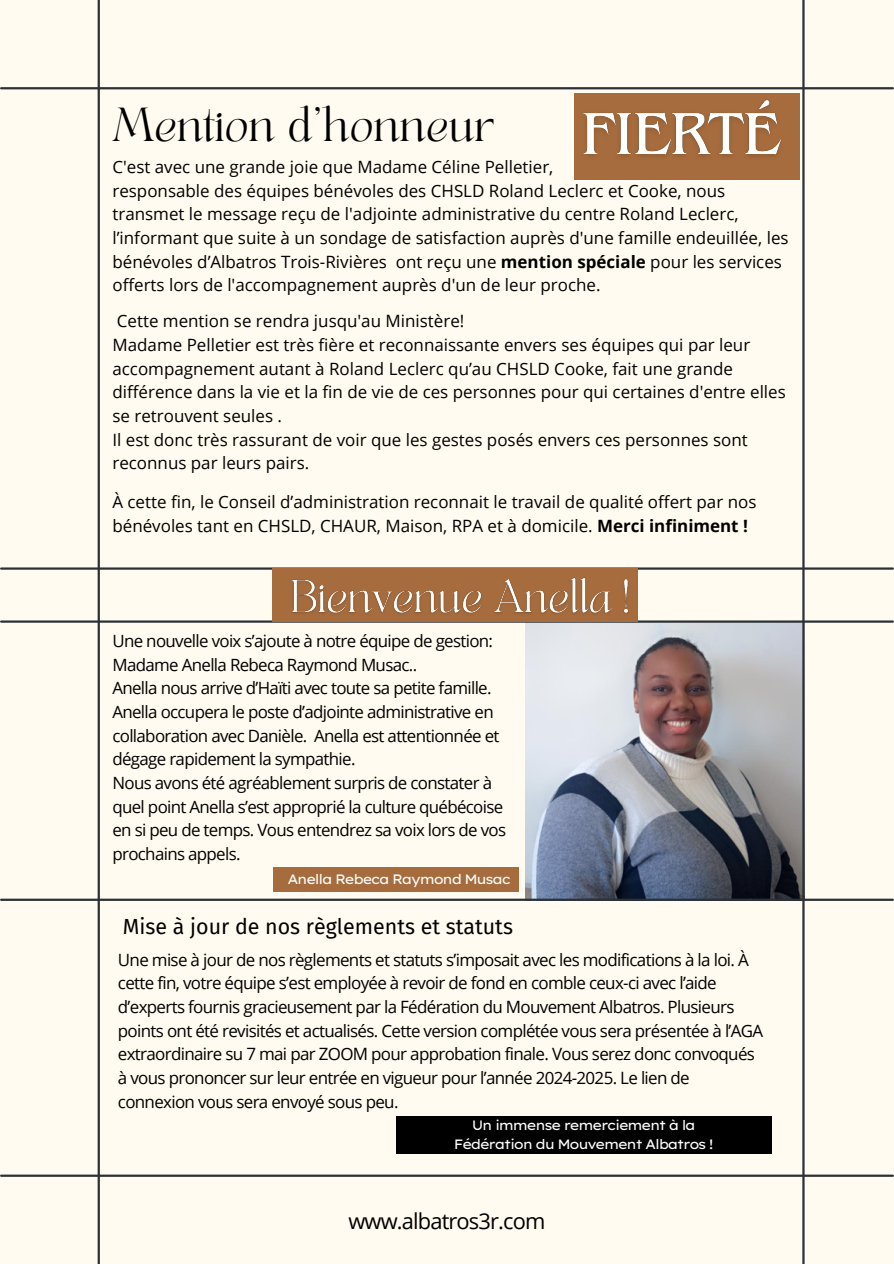
<style>
.page{position:relative;width:894px;height:1264px;background:#fff}
.page>*{position:absolute;margin:0;border:0;box-sizing:border-box;transform-origin:0 0}
.t1{font:33.45px "TANAEGEAN";color:#000}
.t2{font:21.9px "Open Sans";letter-spacing:-.04em;color:#000}
.t3{font:21.3px "Fira Sans";color:#000}
.t4{font:16.95px/23.7px "Open Sans";color:#000}
.t5{font:16.95px/23.7px "Open Sans";letter-spacing:-.04em;color:#000}
.t6{font:13.5px "Lexend Exa";letter-spacing:-.095em;color:#fff}
.s1{font-weight:700}
</style>
<div class="page">
<div style="left:0;top:0;width:893px;height:1263px;background:#fffbf0"></div>
<img style="left:525px;top:622px;width:277px;height:276px">
<hr style="left:802px;top:0;width:2px;height:1263px;background:#2b3137">
<hr style="left:98px;top:0;width:2px;height:1263px;background:#2b3137">
<hr style="left:1px;top:87px;width:891px;height:2px;background:#2b3137">
<hr style="left:1px;top:1174px;width:891px;height:2px;background:#2b3137">
<hr style="left:1px;top:898px;width:891px;height:2px;background:#2b3137">
<hr style="left:1px;top:620px;width:891px;height:2px;background:#2b3137">
<hr style="left:1px;top:567px;width:891px;height:2px;background:#2b3137">
<div style="left:574px;top:93px;width:225px;height:86px;background:#a76c3d"></div>
<div style="left:273px;top:867px;width:246px;height:24px;background:#a76c3d"></div>
<img style="left:583px;top:100px;width:199px;height:57px">
<div style="left:272px;top:568px;width:365px;height:53px;background:#a76c3d"></div>
<div style="left:396px;top:1116px;width:376px;height:37px;background:#000"></div>
<img style="left:286px;top:577px;width:347px;height:49px">
<h4 class="t1" style="left:112px;top:105px;width:383px">Mention d’honneur</h4>
<h2 class="t4" style="left:112px;top:155px;width:677px">C'est avec une grande joie que Madame Céline Pelletier,<br>responsable des équipes bénévoles des CHSLD Roland Leclerc et Cooke, nous transmet le message reçu de l'adjointe administrative du centre Roland Leclerc, l’informant que suite à un sondage de satisfaction auprès d'une famille endeuillée, les bénévoles d’Albatros Trois-Rivières ont reçu une <span class="s1">mention spéciale</span> pour les services offerts lors de l'accompagnement auprès d'un de leur proche.</h2>
<p class="t4" style="left:112px;top:309px;width:674px">Cette mention se rendra jusqu'au Ministère!<br>Madame Pelletier est très fière et reconnaissante envers ses équipes qui par leur accompagnement autant à Roland Leclerc qu’au CHSLD Cooke, fait une grande différence dans la vie et la fin de vie de ces personnes pour qui certaines d'entre elles se retrouvent seules .<br>Il est donc très rassurant de voir que les gestes posés envers ces personnes sont reconnus par leurs pairs.</p>
<h4 class="t4" style="left:112px;top:489px;width:645px">À cette fin, le Conseil d’administration reconnait le travail de qualité offert par nos bénévoles tant en CHSLD, CHAUR, Maison, RPA et à domicile. <span class="s1">Merci infiniment !</span></h4>
<p class="t5" style="left:112px;top:628px;width:395px">Une nouvelle voix s’ajoute à notre équipe de gestion:<br>Madame Anella Rebeca Raymond Musac..<br>Anella nous arrive d’Haïti avec toute sa petite famille.<br>Anella occupera le poste d’adjointe administrative en collaboration avec Danièle. Anella est attentionnée et dégage rapidement la sympathie.<br>Nous avons été agréablement surpris de constater à quel point Anella s’est approprié la culture québécoise en si peu de temps. Vous entendrez sa voix lors de vos prochains appels.</p>
<h4 class="t6" style="left:287px;top:870px;width:225px">Anella Rebeca Raymond Musac</h4>
<h3 class="t3" style="left:123px;top:913px;width:391px">Mise à jour de nos règlements et statuts</h3>
<h4 class="t5" style="left:118px;top:947px;width:646px">Une mise à jour de nos règlements et statuts s’imposait avec les modifications à la loi. À cette fin, votre équipe s’est employée à revoir de fond en comble ceux-ci avec l’aide d’experts fournis gracieusement par la Fédération du Mouvement Albatros. Plusieurs points ont été revisités et actualisés. Cette version complétée vous sera présentée à l’AGA extraordinaire su 7 mai par ZOOM pour approbation finale. Vous serez donc convoqués à vous prononcer sur leur entrée en vigueur pour l’année 2024-2025. Le lien de connexion vous sera envoyé sous peu.</h4>
<p class="t6" style="left:471px;top:1116px;width:225px">Un immense remerciement à la</p>
<h3 class="t6" style="left:453px;top:1135px;width:261px">Fédération du Mouvement Albatros !</h3>
<p class="t2" style="left:348px;top:1205px;width:198px">www.albatros3r.com</p>
</div>
